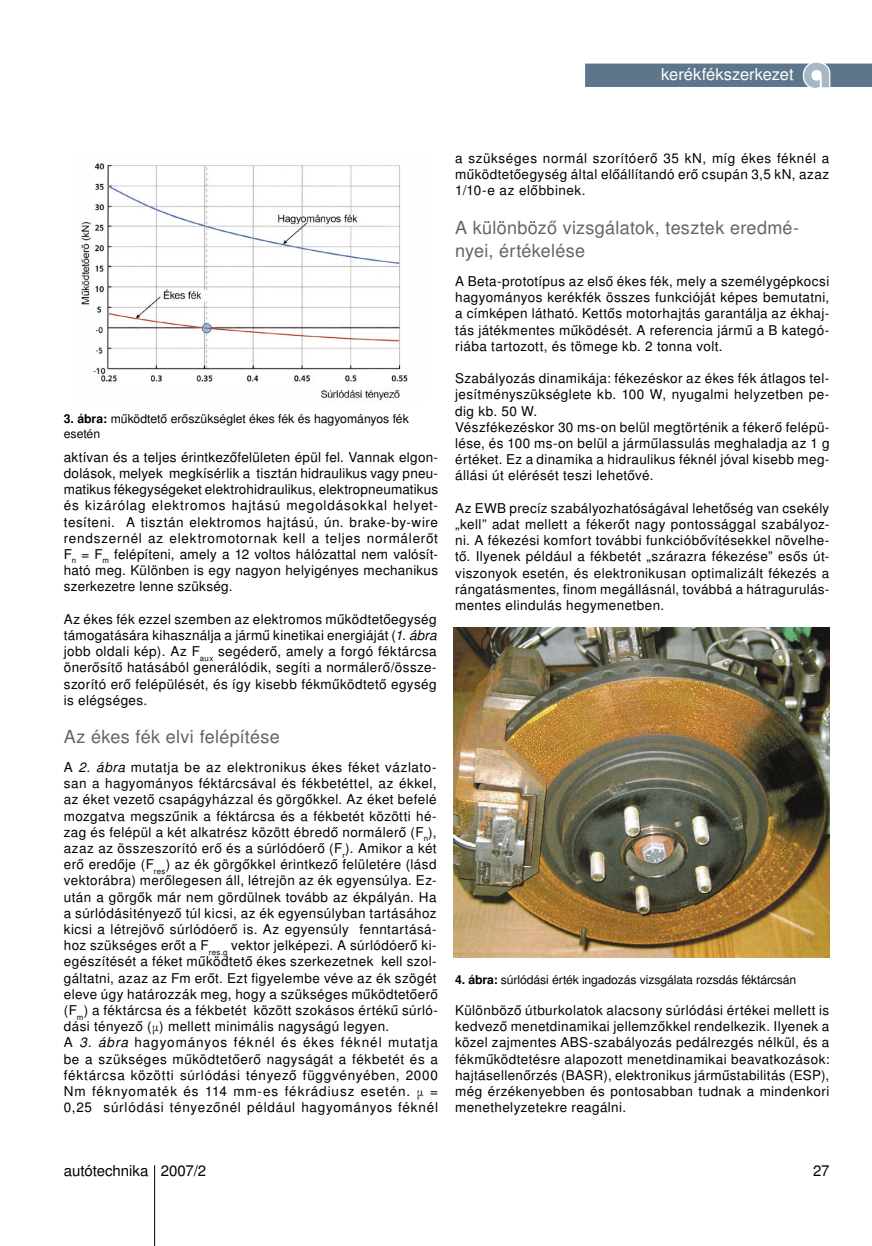
<style>
.page{position:relative;width:872px;height:1246px;background:#fff}
.page>*{position:absolute;margin:0;border:0;box-sizing:border-box;transform-origin:0 0}
.fejezet{font:18px/23.4px "Nimbus Sans LOT";letter-spacing:.015em;color:#636363}
.t1{font:16.5px "Nimbus Sans LOT";color:#fff}
.t2{font:15px "Nimbus Sans LOT";color:#000}
.szoveg_sorkizart{font:13.5px/16.2px "Nimbus Sans LOT";letter-spacing:.03em;color:#000;text-align:justify}
.Kepaláírás{font:12.15px/14.7px "Nimbus Sans LOT";letter-spacing:-.01em;color:#000}
.s1{font-weight:700}
.s2{font-style:italic}
.s3{font-family:"Garamond"}
</style>
<div class="page">
<svg style="left:585px;top:63px;width:287px;height:25px;background:#6f8598"></svg>
<hr style="left:154px;top:1165px;width:1px;height:81px;background:#000">
<img style="left:81px;top:163px;width:327px;height:238px">
<img style="left:454px;top:628px;width:375px;height:329px">
<p class="t1" style="left:661px;top:64px;width:134px">kerékfékszerkezet</p>
<p class="Kepaláírás" style="left:64px;top:412px;width:346px"><span class="s1">3. ábra:</span> működtető erőszükséglet ékes fék és hagyományos fék esetén</p>
<p class="szoveg_sorkizart" style="left:64px;top:449px;width:376px">aktívan és a teljes érintkezőfelületen épül fel. Vannak elgon&shy;dolások, melyek megkísérlik a tisztán hidraulikus vagy pneu&shy;matikus fékegységeket elektrohidraulikus, elektropneumatikus és kizárólag elektromos hajtású megoldásokkal helyet&shy;tesíteni. A tisztán elektromos hajtású, ún. brake-by-wire rendszernél az elektromotornak kell a teljes normálerőt F<sub>n</sub> = F<sub>m</sub> felépíteni, amely a 12 voltos hálózattal nem valósít&shy;ható meg. Különben is egy nagyon helyigényes mechanikus szerkezetre lenne szükség.</p>
<p class="szoveg_sorkizart" style="left:64px;top:611px;width:374px">Az ékes fék ezzel szemben az elektromos működtetőegység támogatására kihasználja a jármű kinetikai energiáját (<span class="s2">1. ábra </span>jobb oldali kép). Az F<sub>aux</sub> segéderő, amely a forgó féktárcsa önerősítő hatásából generálódik, segíti a normálerő/össze&shy;szorító erő felépülését, és így kisebb fékműködtető egység is elégséges.</p>
<p class="fejezet" style="left:64px;top:725px;width:217px">Az ékes fék elvi felépítése</p>
<p class="szoveg_sorkizart" style="left:64px;top:759px;width:376px">A <span class="s2">2. ábra</span> mutatja be az elektronikus ékes féket vázlato&shy;san a hagyományos féktárcsával és fékbetéttel, az ékkel, az éket vezető csapágyházzal és görgőkkel. Az éket befelé mozgatva megszűnik a féktárcsa és a fékbetét közötti hé&shy;zag és felépül a két alkatrész között ébredő normálerő (F<sub>n</sub>), azaz az összeszorító erő és a súrlódóerő (F<sub>r</sub>). Amikor a két erő eredője (F<sub>res</sub>) az ék görgőkkel érintkező felületére (lásd vektorábra) merőlegesen áll, létrejön az ék egyensúlya. Ez&shy;után a görgők már nem gördülnek tovább az ékpályán. Ha a súrlódásitényező túl kicsi, az ék egyensúlyban tartásához kicsi a létrejövő súrlódóerő is. Az egyensúly fenntartásá&shy;hoz szükséges erőt a F<sub>res.g</sub> vektor jelképezi. A súrlódóerő ki&shy;egészítését a féket működtető ékes szerkezetnek kell szol&shy;gáltatni, azaz az Fm erőt. Ezt figyelembe véve az ék szögét eleve úgy határozzák meg, hogy a szükséges működtetőerő (F<sub>m</sub>) a féktárcsa és a fékbetét között szokásos értékű súrló&shy;dási tényező (<span class="s3">μ</span>) mellett minimális nagyságú legyen.</p>
<p class="szoveg_sorkizart" style="left:64px;top:1035px;width:376px">A <span class="s2">3. ábra</span> hagyományos féknél és ékes féknél mutatja be a szükséges működtetőerő nagyságát a fékbetét és a féktárcsa közötti súrlódási tényező függvényében, 2000<br>Nm féknyomaték és 114 mm-es fékrádiusz esetén. <span class="s3">μ</span> = 0,25 súrlódási tényezőnél például hagyományos féknél</p>
<p class="szoveg_sorkizart" style="left:455px;top:150px;width:376px">a szükséges normál szorítóerő 35 kN, míg ékes féknél a működtetőegység által előállítandó erő csupán 3,5 kN, azaz 1/10-e az előbbinek.</p>
<p class="fejezet" style="left:455px;top:216px;width:345px">A különböző vizsgálatok, tesztek eredmé&shy;nyei, értékelése</p>
<p class="szoveg_sorkizart" style="left:455px;top:273px;width:376px">A Beta-prototípus az első ékes fék, mely a személygépkocsi hagyományos kerékfék összes funkcióját képes bemutatni, a címképen látható. Kettős motorhajtás garantálja az ékhaj&shy;tás játékmentes működését. A referencia jármű a B kategó&shy;riába tartozott, és tömege kb. 2 tonna volt.</p>
<p class="szoveg_sorkizart" style="left:455px;top:371px;width:376px">Szabályozás dinamikája: fékezéskor az ékes fék átlagos tel&shy;jesítményszükséglete kb. 100 W, nyugalmi helyzetben pe&shy;dig kb. 50 W.</p>
<p class="szoveg_sorkizart" style="left:455px;top:419px;width:376px">Vészfékezéskor 30 ms-on belül megtörténik a fékerő felépü&shy;lése, és 100 ms-on belül a járműlassulás meghaladja az 1 g értéket. Ez a dinamika a hidraulikus féknél jóval kisebb meg&shy;állási út elérését teszi lehetővé.</p>
<p class="szoveg_sorkizart" style="left:455px;top:500px;width:376px">Az EWB precíz szabályozhatóságával lehetőség van csekély „kell” adat mellett a fékerőt nagy pontossággal szabályoz&shy;ni. A fékezési komfort további funkcióbővítésekkel növelhe&shy;tő. Ilyenek például a fékbetét „szárazra fékezése” esős út&shy;viszonyok esetén, és elektronikusan optimalizált fékezés a rángatásmentes, finom megállásnál, továbbá a hátragurulás&shy;mentes elindulás hegymenetben.</p>
<p class="Kepaláírás" style="left:455px;top:973px;width:343px"><span class="s1">4. ábra:</span> súrlódási érték ingadozás vizsgálata rozsdás féktárcsán</p>
<p class="szoveg_sorkizart" style="left:455px;top:1002px;width:376px">Különböző útburkolatok alacsony súrlódási értékei mellett is kedvező menetdinamikai jellemzőkkel rendelkezik. Ilyenek a közel zajmentes ABS-szabályozás pedálrezgés nélkül, és a fékműködtetésre alapozott menetdinamikai beavatkozások: hajtásellenőrzés (BASR), elektronikus járműstabilitás (ESP), még érzékenyebben és pontosabban tudnak a mindenkori menethelyzetekre reagálni.</p>
<p class="t2" style="left:64px;top:1162px;width:144px">autótechnika 2007/2</p>
<p class="t2" style="left:813px;top:1162px;width:18px">27</p>
</div>
